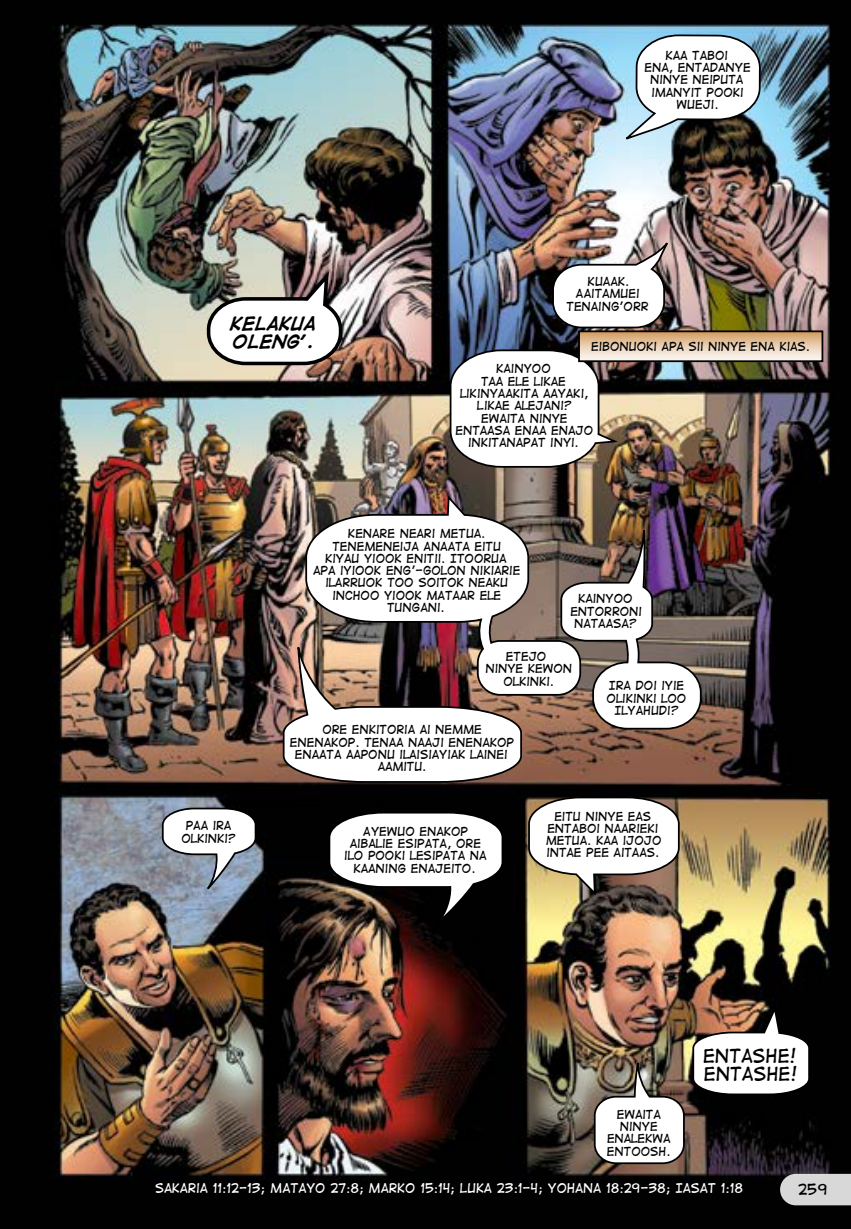
<style>
.page{position:relative;width:851px;height:1229px;background:#fff}
.page>*{position:absolute;margin:0;border:0;box-sizing:border-box;transform-origin:0 0}
.t1{font:17.68px/17.7px "Digital Strip";color:#000}
.t2{font:700 15.92px/17.7px "Digital Strip";color:#000}
.t3{font:14px "Digital Strip";color:#000}
.t4{font:12.25px "Digital Strip";color:#fff}
.t5{font:11.38px/12.2px "Digital Strip";color:#000;text-align:center}
</style>
<div class="page">
<img style="left:0;top:0;width:850px;height:1228px">
<img style="left:205px;top:266px;width:139px;height:101px">
<img style="left:551px;top:230px;width:124px;height:99px">
<svg style="left:449px;top:348px;width:172px;height:120px"></svg>
<svg style="left:304px;top:493px;width:278px;height:203px"></svg>
<img style="left:559px;top:494px;width:143px;height:236px">
<img style="left:282px;top:623px;width:241px;height:160px">
<svg style="left:161px;top:806px;width:96px;height:101px"></svg>
<svg style="left:327px;top:811px;width:177px;height:129px"></svg>
<svg style="left:527px;top:795px;width:153px;height:102px"></svg>
<img style="left:691px;top:1002px;width:119px;height:94px">
<img style="left:593px;top:1043px;width:92px;height:122px">
<svg style="left:581px;top:333px;width:239px;height:26px;background:#e8cdaf"></svg>
<div style="left:578px;top:330px;width:245px;height:32px;border:2px solid #000"></div>
<svg style="left:618px;top:33px;width:143px;height:110px"></svg>
<svg style="left:780px;top:1173px;width:70px;height:32px;background:#c9c9c9"></svg>
<p class="t5" style="left:644px;top:49px;width:108px">KAA TABOI<br>ENA, ENTADANYE<br>NINYE NEIPUTA<br>IMANYIT POOKI<br>WUEJI.</p>
<h2 class="t2" style="left:231px;top:315px;width:87px">KELAKUA<br>OLENG’.</h2>
<p class="t5" style="left:566px;top:275px;width:84px">KUAAK.<br>AAITAMUEI<br>TENAING’ORR</p>
<p class="t5" style="left:591px;top:340px;width:220px">EIBONUOKI APA SII NINYE ENA KIAS.</p>
<p class="t5" style="left:455px;top:363px;width:139px">KAINYOO<br>TAA ELE LIKAE<br>LIKINYAAKITA AAYAKI,<br>LIKAE ALEJANI?<br>EWAITA NINYE<br>ENTAASA ENAA ENAJO<br>INKITANAPAT INYI.</p>
<p class="t5" style="left:313px;top:528px;width:209px">KENARE NEARI METUA.<br>TENEMENEIJA ANAATA EITU<br>KIYAU YIOOK ENITII. ITOORUA<br>APA IYIOOK ENG’-GOLON NIKIARIE<br>ILARRUOK TOO SOITOK NEAKU<br>INCHOO YIOOK MATAAR ELE<br>TUNGANI.</p>
<p class="t5" style="left:485px;top:650px;width:88px">ETEJO<br>NINYE KEWON<br>OLKINKI.</p>
<p class="t5" style="left:570px;top:592px;width:73px">KAINYOO<br>ENTORRONI<br>NATAASA?</p>
<p class="t5" style="left:606px;top:679px;width:81px">IRA DOI IYIE<br>OLIKINKI LOO<br>ILYAHUDI?</p>
<p class="t5" style="left:290px;top:723px;width:226px">ORE ENKITORIA AI NEMME<br>ENENAKOP. TENAA NAAJI ENENAKOP<br>ENAATA AAPONU ILAISIAYIAK LAINEI<br>AAMITU.</p>
<p class="t5" style="left:181px;top:819px;width:56px">PAA IRA<br>OLKINKI?</p>
<p class="t5" style="left:344px;top:825px;width:144px">AYEWUO ENAKOP<br>AIBALIE ESIPATA, ORE<br>ILO POOKI LESIPATA NA<br>KAANING ENAJEITO.</p>
<p class="t5" style="left:545px;top:810px;width:117px">EITU NINYE EAS<br>ENTABOI NAARIEKI<br>METUA. KAA IJOJO<br>INTAE PEE AITAAS.</p>
<p class="t5" style="left:607px;top:1108px;width:65px">EWAITA<br>NINYE<br>ENALEKWA<br>ENTOOSH.</p>
<h1 class="t1" style="left:703px;top:1047px;width:95px">ENTASHE!<br>ENTASHE!</h1>
<p class="t4" style="left:155px;top:1181px;width:589px">SAKARIA 11:12-13; MATAYO 27:8; MARKO 15:14; LUKA 23:1-4; YOHANA 18:29-38; IASAT 1:18</p>
<p class="t3" style="left:798px;top:1181px;width:31px">259</p>
</div>
